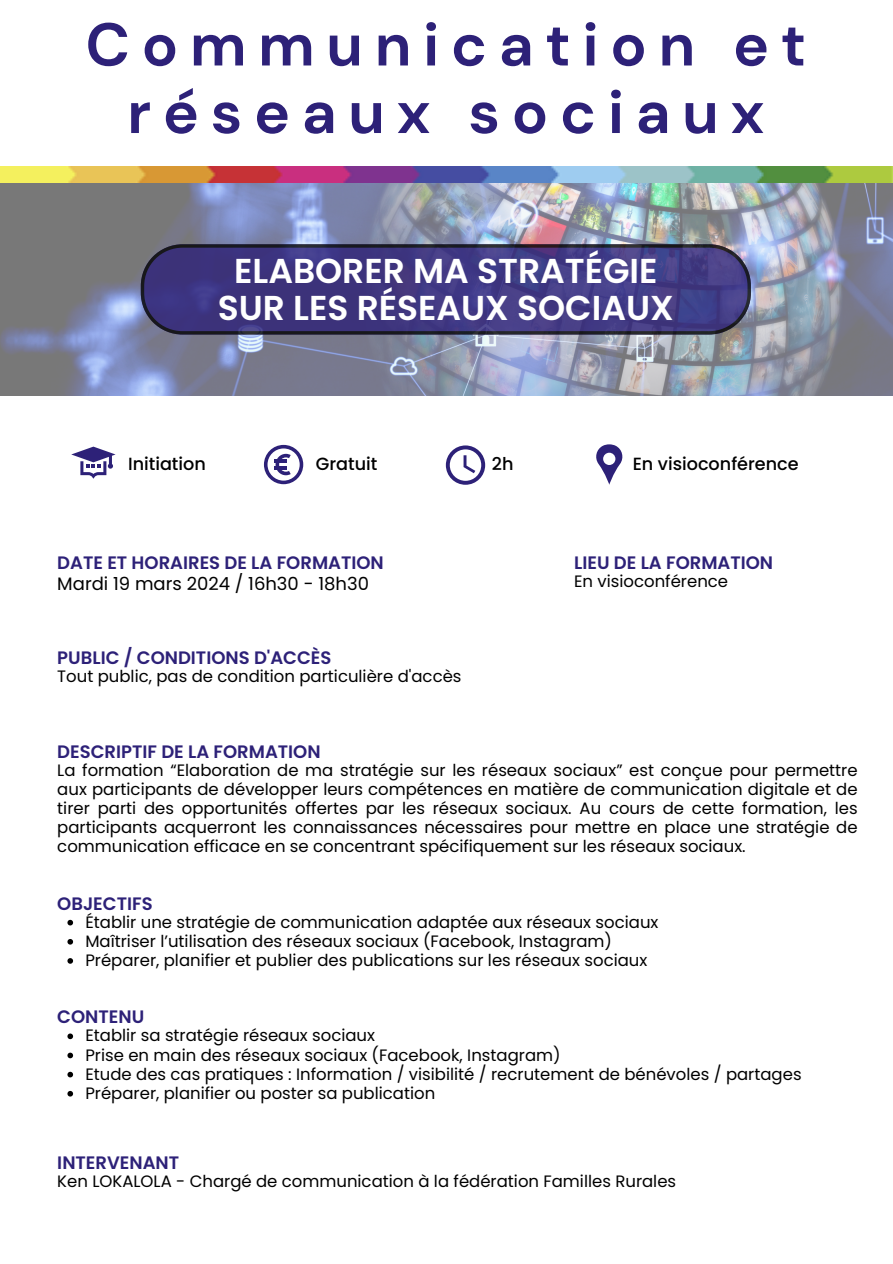
<style>
.page{position:relative;width:893px;height:1264px;background:#fff}
.page>*{position:absolute;margin:0;border:0;box-sizing:border-box;transform-origin:0 0}
.t1{font:700 60.15px/67.5px "DM Sans";letter-spacing:.195em;color:#2d2178;text-align:center}
.t2{font:600 34.5px/37.2px "Poppins";color:#fff;text-align:center}
.t3{font:600 18px "Poppins";color:#2d2178}
.t4{font:18px "Poppins";color:#000}
.t5{font:500 17.7px "Poppins";color:#000}
.t6{font:16.5px/19.2px "Poppins";color:#000;text-align:justify}
</style>
<div class="page">
<img style="left:0;top:167px;width:892px;height:228px">
<svg style="left:141px;top:244px;width:609px;height:90px;background:#40397b"></svg>
<svg style="left:71px;top:446px;width:45px;height:32px"></svg>
<svg style="left:264px;top:445px;width:39px;height:39px"></svg>
<hr style="left:274px;top:466px;width:12px;height:4px;background:#2d2178">
<hr style="left:274px;top:459px;width:12px;height:4px;background:#2d2178">
<svg style="left:446px;top:445px;width:39px;height:40px"></svg>
<svg style="left:596px;top:444px;width:27px;height:41px"></svg>
<svg style="left:67px;top:919px;width:6px;height:6px"></svg>
<svg style="left:67px;top:939px;width:6px;height:5px"></svg>
<svg style="left:67px;top:958px;width:6px;height:5px"></svg>
<svg style="left:67px;top:1033px;width:6px;height:6px"></svg>
<svg style="left:67px;top:1052px;width:6px;height:6px"></svg>
<svg style="left:67px;top:1071px;width:6px;height:6px"></svg>
<svg style="left:67px;top:1090px;width:6px;height:6px"></svg>
<h1 class="t1" style="left:85px;top:11px;width:722px">Communication et réseaux sociaux</h1>
<p class="t2" style="left:218px;top:252px;width:457px">ELABORER MA STRATÉGIE<br>SUR LES RÉSEAUX SOCIAUX</p>
<p class="t5" style="left:128px;top:451px;width:79px">Initiation</p>
<p class="t5" style="left:316px;top:451px;width:63px">Gratuit</p>
<p class="t5" style="left:492px;top:451px;width:23px">2h</p>
<p class="t5" style="left:632px;top:451px;width:167px">En visioconférence</p>
<h3 class="t3" style="left:57px;top:549px;width:328px">DATE ET HORAIRES DE LA FORMATION</h3>
<p class="t4" style="left:57px;top:571px;width:313px">Mardi 19 mars 2024 / 16h30 - 18h30</p>
<p class="t3" style="left:57px;top:645px;width:276px">PUBLIC / CONDITIONS D'ACCÈS</p>
<h3 class="t6" style="left:57px;top:667px;width:405px">Tout public, pas de condition particulière d'accès</h3>
<p class="t3" style="left:574px;top:549px;width:200px">LIEU DE LA FORMATION</p>
<p class="t6" style="left:574px;top:571px;width:155px">En visioconférence</p>
<h2 class="t3" style="left:57px;top:738px;width:265px">DESCRIPTIF DE LA FORMATION</h2>
<p class="t6" style="left:57px;top:760px;width:801px">La formation “Elaboration de ma stratégie sur les réseaux sociaux” est conçue pour permettre aux participants de développer leurs compétences en matière de communication digitale et de tirer parti des opportunités offertes par les réseaux sociaux. Au cours de cette formation, les participants acquerront les connaissances nécessaires pour mettre en place une stratégie de communication efficace en se concentrant spécifiquement sur les réseaux sociaux.</p>
<p class="t3" style="left:57px;top:890px;width:97px">OBJECTIFS</p>
<p class="t6" style="left:85px;top:912px;width:574px">Établir une stratégie de communication adaptée aux réseaux sociaux</p>
<p class="t6" style="left:85px;top:931px;width:528px">Maîtriser l’utilisation des réseaux sociaux (Facebook, Instagram)</p>
<h4 class="t6" style="left:85px;top:950px;width:563px">Préparer, planifier et publier des publications sur les réseaux sociaux</h4>
<p class="t3" style="left:57px;top:1004px;width:88px">CONTENU</p>
<p class="t6" style="left:85px;top:1026px;width:291px">Etablir sa stratégie réseaux sociaux</p>
<p class="t6" style="left:85px;top:1045px;width:476px">Prise en main des réseaux sociaux (Facebook, Instagram)</p>
<p class="t6" style="left:85px;top:1064px;width:717px">Etude des cas pratiques : Information / visibilité / recrutement de bénévoles / partages</p>
<p class="t6" style="left:85px;top:1083px;width:351px">Préparer, planifier ou poster sa publication</p>
<p class="t3" style="left:57px;top:1150px;width:123px">INTERVENANT</p>
<p class="t6" style="left:57px;top:1171px;width:620px">Ken LOKALOLA - Chargé de communication à la fédération Familles Rurales</p>
</div>
